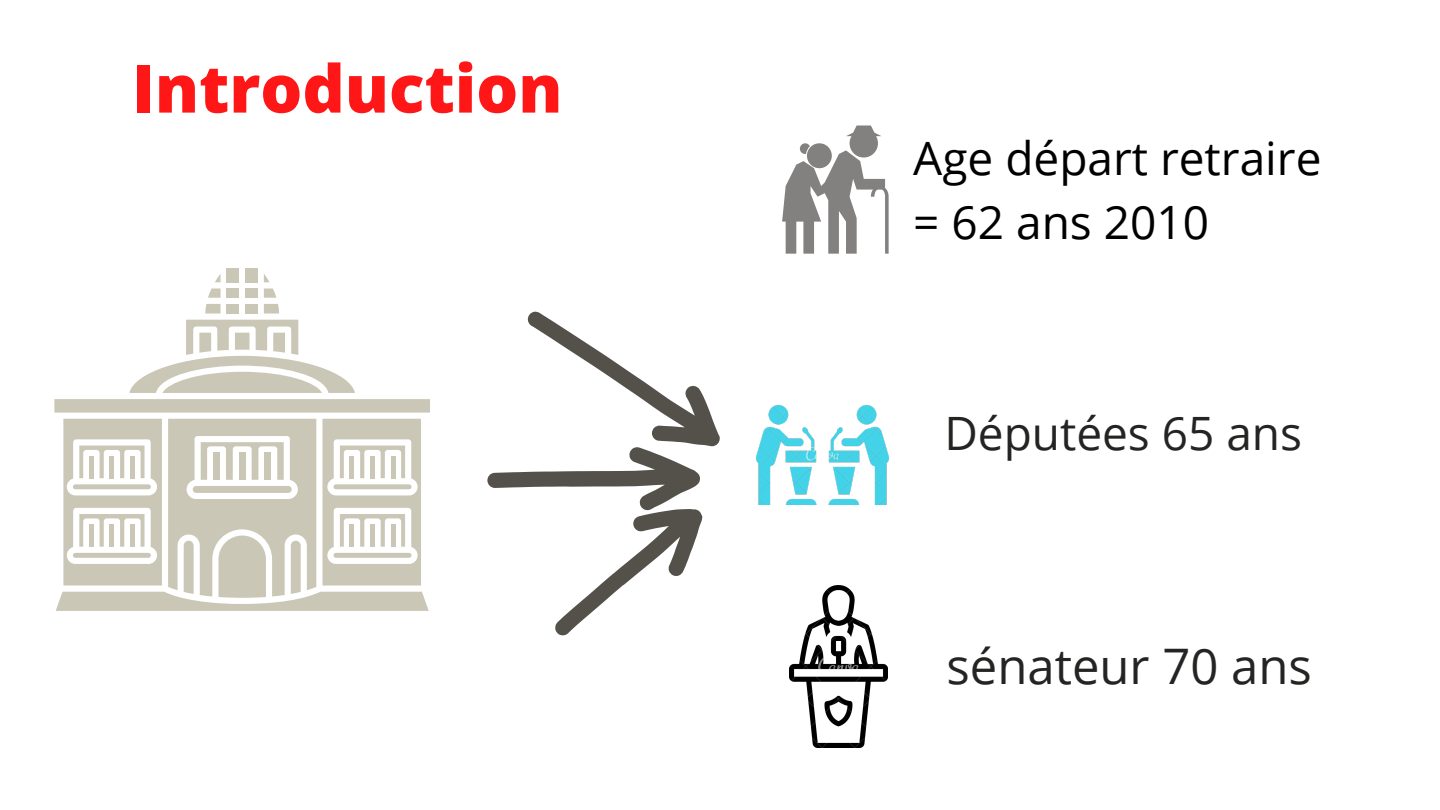
<style>
.page{position:relative;width:1440px;height:810px;background:#fff}
.page>*{position:absolute;margin:0;border:0;box-sizing:border-box;transform-origin:0 0}
.t1{font:800 66px "Open Sans";color:#ff1616}
.t2{font:49px "Open Sans";color:#242423}
.t3{font:46px "Open Sans";color:#000}
.t4{font:46px "Open Sans";color:#242423}
</style>
<div class="page">
<div style="left:245px;top:268px;width:13px;height:14px;background:#cbc7b7"></div>
<div style="left:245px;top:304px;width:13px;height:10px;background:#cbc7b7"></div>
<div style="left:245px;top:288px;width:13px;height:10px;background:#cbc7b7"></div>
<svg style="left:264px;top:304px;width:15px;height:10px"></svg>
<svg style="left:264px;top:288px;width:12px;height:10px"></svg>
<svg style="left:264px;top:274px;width:5px;height:8px"></svg>
<div style="left:227px;top:304px;width:12px;height:10px;background:#cbc7b7"></div>
<div style="left:227px;top:268px;width:12px;height:14px;background:#cbc7b7"></div>
<svg style="left:208px;top:288px;width:13px;height:10px"></svg>
<svg style="left:205px;top:304px;width:16px;height:10px"></svg>
<svg style="left:215px;top:274px;width:6px;height:8px"></svg>
<svg style="left:129px;top:320px;width:226px;height:73px"></svg>
<div style="left:227px;top:288px;width:12px;height:10px;background:#cbc7b7"></div>
<svg style="left:54px;top:399px;width:376px;height:14px;background:#ccc8b9"></svg>
<svg style="left:56px;top:419px;width:373px;height:192px"></svg>
<svg style="left:782px;top:143px;width:107px;height:111px"></svg>
<div style="left:850px;top:129px;width:28px;height:29px;background:#838080;border-radius:50%"></div>
<svg style="left:846px;top:125px;width:35px;height:11px"></svg>
<img style="left:757px;top:405px;width:132px;height:100px">
<img style="left:789px;top:586px;width:98px;height:162px">
<svg style="left:487px;top:312px;width:233px;height:323px"></svg>
<p class="t1" style="left:132px;top:42px;width:432px">Introduction</p>
<p class="t3" style="left:913px;top:126px;width:410px">Age départ retraire</p>
<p class="t3" style="left:913px;top:190px;width:297px">= 62 ans 2010</p>
<p class="t4" style="left:944px;top:401px;width:359px">Députées 65 ans</p>
<p class="t2" style="left:947px;top:631px;width:367px">sénateur 70 ans</p>
</div>
